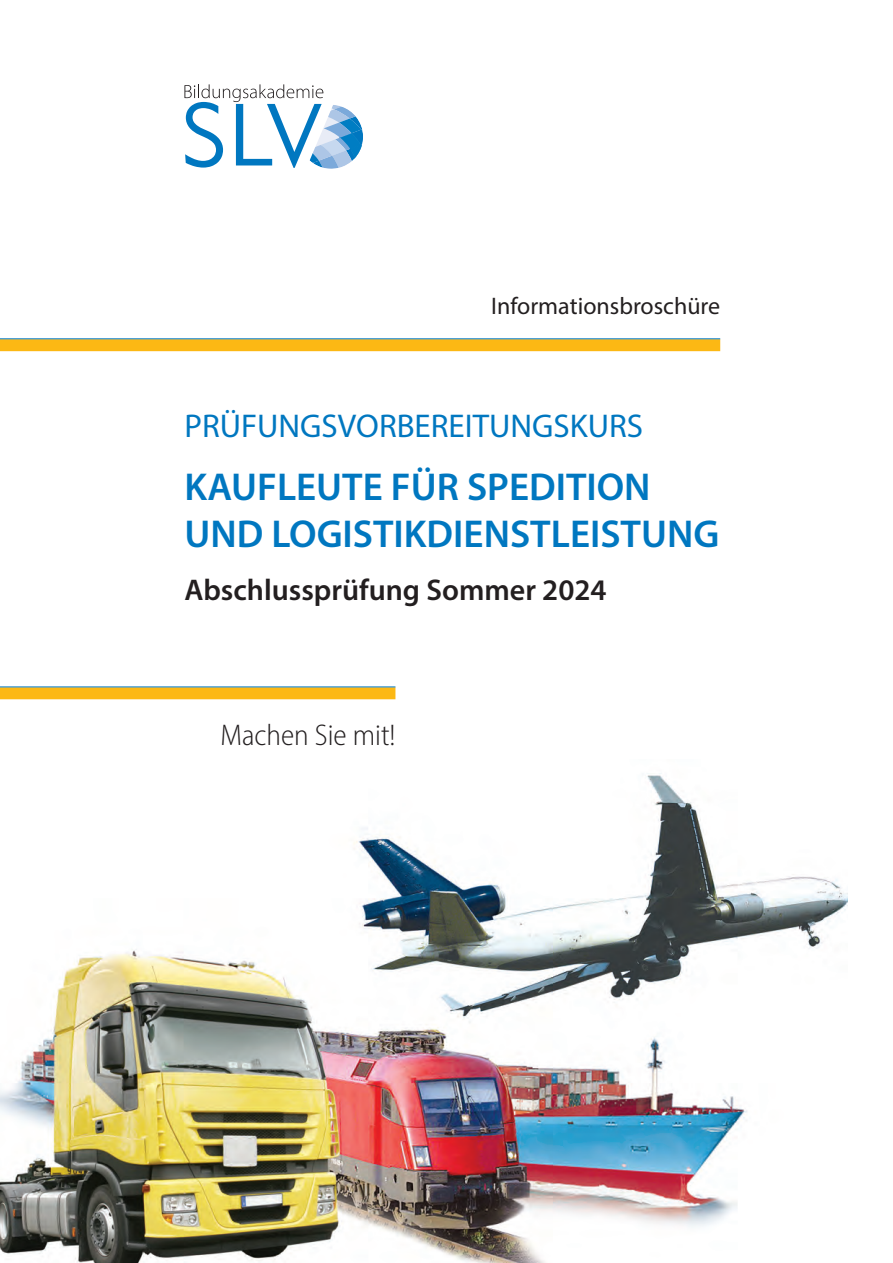
<style>
.page{position:relative;width:893px;height:1263px;background:#fff}
.page>*{position:absolute;margin:0;border:0;box-sizing:border-box;transform-origin:0 0}
.t1{font:600 39px/46.8px "Myriad Pro";color:#0077c0}
.t2{font:33px "Myriad Pro";color:#0077c0}
.t3{font:600 30px "Myriad Pro";color:#231f20}
.t4{font:300 semi-condensed 30px "Myriad Pro";color:#231f20}
.t5{font:24px "Myriad Pro";color:#231f20}
</style>
<div class="page">
<img style="left:0;top:773px;width:847px;height:490px">
<svg style="left:184px;top:84px;width:179px;height:85px"></svg>
<div style="left:0;top:339px;width:720px;height:12px;background:#fcb814"></div>
<hr style="left:0;top:338px;width:720px;height:1px;background:#0077c0">
<div style="left:0;top:687px;width:395px;height:12px;background:#fcb814"></div>
<hr style="left:0;top:686px;width:395px;height:1px;background:#0077c0">
<p class="t5" style="left:491px;top:291px;width:231px">Informationsbroschüre</p>
<p class="t2" style="left:184px;top:405px;width:460px">PRÜFUNGSVORBEREITUNGSKURS</p>
<p class="t1" style="left:184px;top:463px;width:536px">KAUFLEUTE FÜR SPEDITION<br>UND LOGISTIKDIENSTLEISTUNG</p>
<p class="t3" style="left:184px;top:571px;width:424px">Abschlussprüfung Sommer 2024</p>
<p class="t4" style="left:220px;top:717px;width:177px">Machen Sie mit!</p>
</div>
